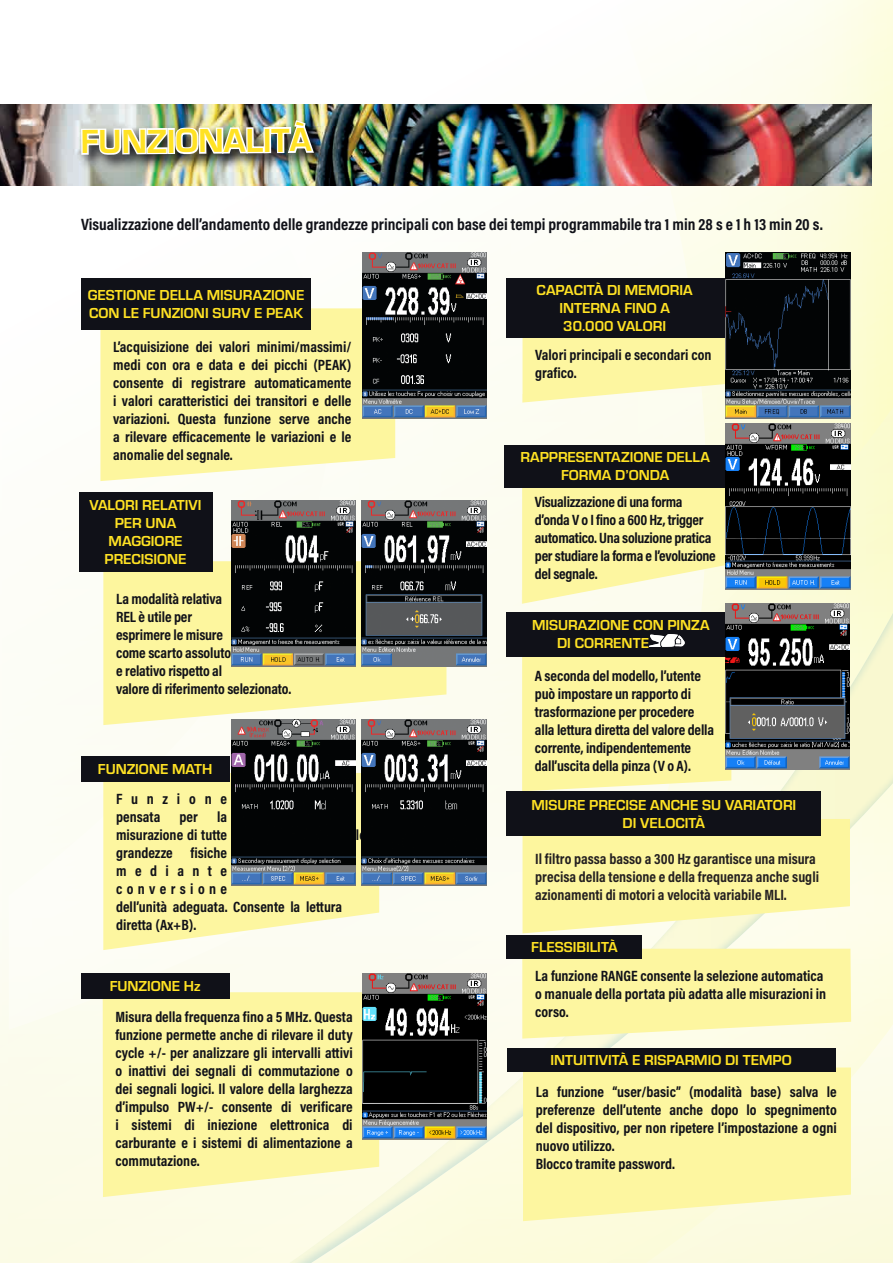
<style>
.page{position:relative;width:893px;height:1263px;background:#fff}
.page>*{position:absolute;margin:0;border:0;box-sizing:border-box;transform-origin:0 0}
.t1{font:700 34.5px "Eurostile";letter-spacing:-.01em;color:#ffe224}
.Texte_courant{font:700 16.5px "Acumin Pro Cond";color:#101118}
.Texte_encarts_jaunes{font:700 15px/18px "Acumin Pro Cond";letter-spacing:-.005em;color:#101118}
.Titres_encarts_bleus{font:700 15px/18px "Eurostile";color:#ffe224;text-align:center}
.Texte_encarts_jaunes-2{font:700 15px/18px "Acumin Pro Cond";color:#231f20}
.Texte_encarts_jaunes-3{font:700 15px/18px "Acumin Pro Cond";letter-spacing:.57em;color:#101118}
</style>
<div class="page">
<svg style="left:721px;top:0;width:172px;height:63px"></svg>
<div style="left:1px;top:63px;width:892px;height:1200px;background:#0b7bbd;opacity:.54"></div>
<img style="left:0;top:105px;width:872px;height:81px">
<svg style="left:316px;top:308px;width:79px;height:173px;fill:#fdf69e"></svg>
<div style="left:506px;top:612px;width:230px;height:44px;background:#101118"></div>
<svg style="left:522px;top:634px;width:209px;height:157px;background:#dcd78f"></svg>
<svg style="left:522px;top:819px;width:328px;height:114px;background:#fcf6a7"></svg>
<div style="left:507px;top:792px;width:314px;height:44px;background:#101118"></div>
<svg style="left:523px;top:1067px;width:328px;height:154px;background:#fcf6a5"></svg>
<div style="left:507px;top:1048px;width:328px;height:24px;background:#101118"></div>
<svg style="left:103px;top:992px;width:276px;height:205px;background:#fcf6a5"></svg>
<div style="left:81px;top:973px;width:149px;height:26px;background:#101118"></div>
<svg style="left:522px;top:949px;width:329px;height:89px;background:#fcf6a6"></svg>
<div style="left:507px;top:935px;width:135px;height:24px;background:#101118"></div>
<svg style="left:316px;top:561px;width:130px;height:164px;fill:#fdf69e"></svg>
<svg style="left:522px;top:338px;width:204px;height:64px;background:#fcf6ab"></svg>
<div style="left:506px;top:279px;width:244px;height:59px;background:#101118"></div>
<img style="left:362px;top:252px;width:124px;height:166px">
<img style="left:726px;top:252px;width:124px;height:166px">
<svg style="left:77px;top:117px;width:252px;height:54px"></svg>
<svg style="left:80px;top:118px;width:236px;height:715px"></svg>
<img style="left:231px;top:500px;width:125px;height:166px">
<img style="left:362px;top:500px;width:124px;height:166px">
<svg style="left:103px;top:773px;width:276px;height:177px;fill:#fdf6a0"></svg>
<div style="left:81px;top:756px;width:149px;height:26px;background:#101118"></div>
<img style="left:231px;top:720px;width:125px;height:165px">
<img style="left:362px;top:720px;width:124px;height:165px">
<svg style="left:522px;top:487px;width:214px;height:117px;background:#faf4ab"></svg>
<div style="left:504px;top:445px;width:222px;height:42px;background:#101118"></div>
<img style="left:726px;top:424px;width:124px;height:166px">
<img style="left:726px;top:604px;width:124px;height:165px">
<img style="left:362px;top:973px;width:125px;height:166px">
<p class="t1" style="left:81px;top:116px;width:233px">FUNZIONALITÀ</p>
<p class="Texte_courant" style="left:81px;top:213px;width:743px">Visualizzazione dell’andamento delle grandezze principali con base dei tempi programmabile tra 1 min 28 s e 1 h 13 min 20 s.</p>
<p class="Titres_encarts_bleus" style="left:88px;top:285px;width:218px;text-align:left">GESTIONE DELLA MISURAZIONE<br>CON LE FUNZIONI SURV E PEAK</p>
<p class="Texte_encarts_jaunes" style="left:113px;top:337px;width:240px;text-align:justify">L’acquisizione dei valori minimi/massimi/ medi con ora e data e dei picchi (PEAK) consente di registrare automaticamente i valori caratteristici dei transitori e delle variazioni. Questa funzione serve anche a rilevare efficacemente le variazioni e le anomalie del segnale.</p>
<p class="Titres_encarts_bleus" style="left:90px;top:494px;width:113px">VALORI RELATIVI<br>PER UNA</p>
<p class="Titres_encarts_bleus" style="left:109px;top:530px;width:75px">MAGGIORE</p>
<p class="Titres_encarts_bleus" style="left:105px;top:548px;width:83px">PRECISIONE</p>
<p class="Texte_encarts_jaunes" style="left:116px;top:589px;width:177px">La modalità relativa<br>REL è utile per<br>esprimere le misure<br>come scarto assoluto<br>e relativo rispetto al<br>valore di riferimento selezionato.</p>
<p class="Titres_encarts_bleus" style="left:98px;top:759px;width:116px">FUNZIONE MATH</p>
<p class="Texte_encarts_jaunes-3" style="left:116px;top:789px;width:113px">Funzione pensata</p>
<p class="Texte_encarts_jaunes" style="left:116px;top:807px;width:112px;text-align:right">la<br>misurazione di tutte</p>
<p class="Texte_encarts_jaunes" style="left:180px;top:807px;width:20px">per</p>
<p class="Texte_encarts_jaunes" style="left:116px;top:843px;width:227px">grandezze fisiche<br>mediante<br>conversione<br>dell’unità adeguata. Consente la lettura diretta (Ax+B).</p>
<p class="Texte_encarts_jaunes" style="left:356px;top:825px;width:12px">le</p>
<p class="Titres_encarts_bleus" style="left:537px;top:280px;width:158px">CAPACITÀ DI MEMORIA</p>
<p class="Titres_encarts_bleus" style="left:559px;top:298px;width:112px">INTERNA FINO A</p>
<p class="Titres_encarts_bleus" style="left:563px;top:316px;width:104px">30.000 VALORI</p>
<p class="Texte_encarts_jaunes" style="left:535px;top:345px;width:178px">Valori principali e secondari con grafico.</p>
<p class="Titres_encarts_bleus" style="left:520px;top:447px;width:191px">RAPPRESENTAZIONE DELLA<br>FORMA D’ONDA</p>
<p class="Texte_encarts_jaunes" style="left:535px;top:492px;width:182px">Visualizzazione di una forma d’onda V o I fino a 600 Hz, trigger automatico. Una soluzione pratica per studiare la forma e l’evoluzione del segnale.</p>
<p class="Titres_encarts_bleus" style="left:532px;top:615px;width:179px">MISURAZIONE CON PINZA</p>
<p class="Titres_encarts_bleus" style="left:557px;top:633px;width:93px">DI CORRENTE</p>
<p class="Texte_encarts_jaunes" style="left:535px;top:667px;width:181px">A seconda del modello, l’utente può impostare un rapporto di trasformazione per procedere alla lettura diretta del valore della corrente, indipendentemente dall’uscita della pinza (V o A).</p>
<p class="Titres_encarts_bleus" style="left:531px;top:795px;width:266px">MISURE PRECISE ANCHE SU VARIATORI</p>
<p class="Titres_encarts_bleus" style="left:623px;top:813px;width:84px">DI VELOCITÀ</p>
<p class="Texte_encarts_jaunes-2" style="left:535px;top:849px;width:285px">Il filtro passa basso a 300 Hz garantisce una misura precisa della tensione e della frequenza anche sugli azionamenti di motori a velocità variabile MLI.</p>
<p class="Titres_encarts_bleus" style="left:531px;top:937px;width:88px">FLESSIBILITÀ</p>
<p class="Titres_encarts_bleus" style="left:110px;top:976px;width:92px">FUNZIONE Hz</p>
<p class="Texte_encarts_jaunes" style="left:535px;top:966px;width:293px">La funzione RANGE consente la selezione automatica o manuale della portata più adatta alle misurazioni in corso.</p>
<p class="Texte_encarts_jaunes" style="left:115px;top:1007px;width:239px;text-align:justify">Misura della frequenza fino a 5 MHz. Questa funzione permette anche di rilevare il duty cycle +/- per analizzare gli intervalli attivi o inattivi dei segnali di commutazione o dei segnali logici. Il valore della larghezza d’impulso PW+/- consente di verificare i sistemi di iniezione elettronica di carburante e i sistemi di alimentazione a commutazione.</p>
<p class="Titres_encarts_bleus" style="left:550px;top:1050px;width:243px">INTUITIVITÀ E RISPARMIO DI TEMPO</p>
<p class="Texte_encarts_jaunes" style="left:536px;top:1083px;width:303px;text-align:justify">La funzione “user/basic” (modalità base) salva le preferenze dell’utente anche dopo lo spegnimento del dispositivo, per non ripetere l’impostazione a ogni nuovo utilizzo.</p>
<p class="Texte_encarts_jaunes" style="left:536px;top:1155px;width:141px">Blocco tramite password.</p>
</div>
